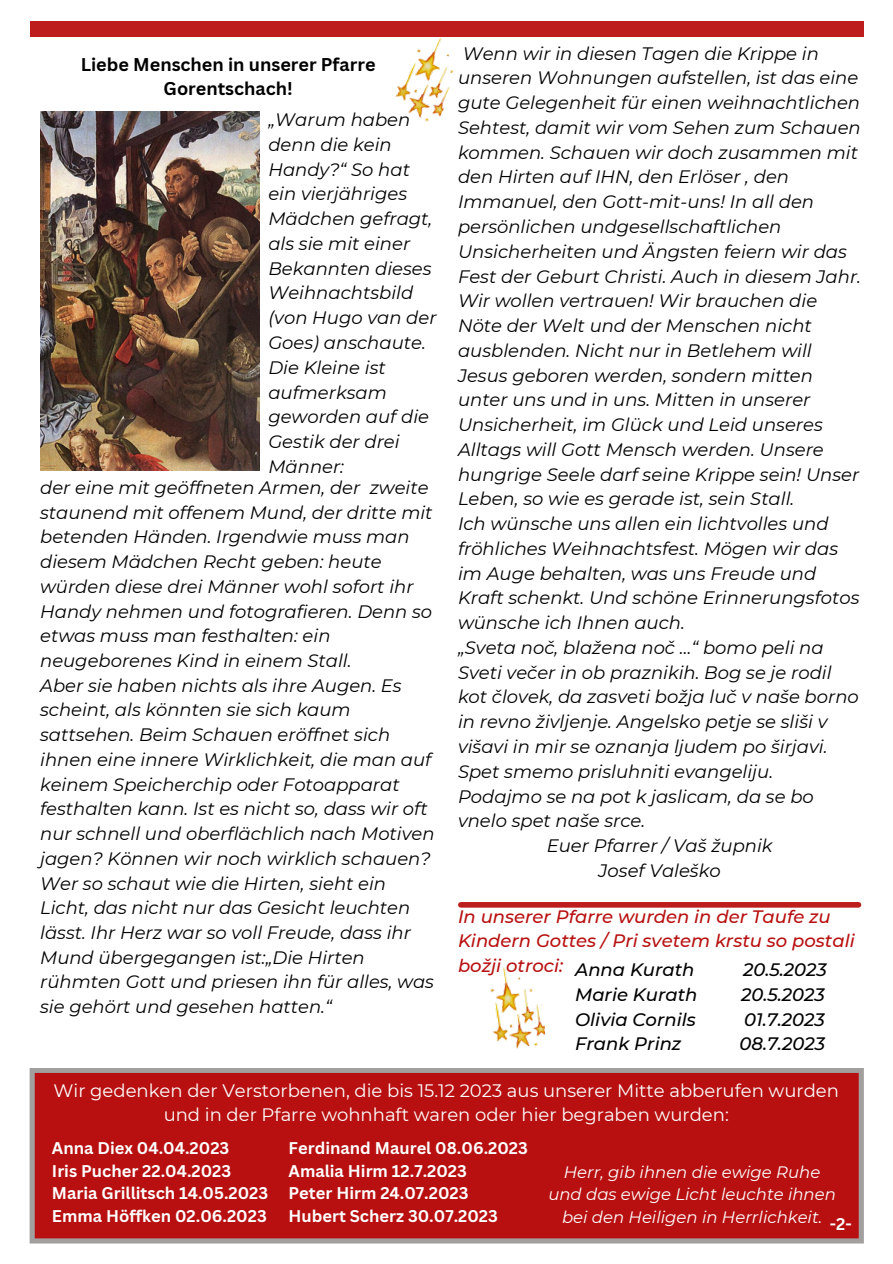
<style>
.page{position:relative;width:893px;height:1264px;background:#fff}
.page>*{position:absolute;margin:0;border:0;box-sizing:border-box;transform-origin:0 0}
.t1{font:italic 18px/24.8px "Montserrat";color:#000}
.t2{font:18px/24.5px "Montserrat";color:#fff;text-align:center}
.t3{font:italic 500 18px/24.8px "Montserrat";color:#b81010}
.t4{font:italic 500 18px "Montserrat";color:#000}
.t5{font:700 18px/24.8px "Canva Sans";color:#000;text-align:center}
.t6{font:700 16.5px "Canva Sans";color:#fff}
.t7{font:italic 16.5px "Montserrat";color:#fff}
</style>
<div class="page">
<img style="left:384px;top:36px;width:85px;height:86px">
<div style="left:30px;top:22px;width:833px;height:14px;background:#bd1d1d"></div>
<img style="left:40px;top:111px;width:220px;height:359px">
<div style="left:30px;top:1068px;width:833px;height:175px;background:#b81010"></div>
<div style="left:461px;top:902px;width:397px;height:5px;background:#bd1d1d"></div>
<img style="left:490px;top:967px;width:56px;height:82px">
<p class="t5" style="left:81px;top:51px;width:296px">Liebe Menschen in unserer Pfarre<br>Gorentschach!</p>
<p class="t1" style="left:268px;top:107px;width:170px">„Warum haben denn die kein<br>Handy?“ So hat ein vierjähriges<br>Mädchen gefragt, als sie mit einer<br>Bekannten dieses<br>Weihnachtsbild (von Hugo van der<br>Goes) anschaute.<br>Die Kleine ist aufmerksam geworden auf die<br>Gestik der drei<br>Männer:</p>
<p class="t1" style="left:40px;top:475px;width:394px">der eine mit geöffneten Armen, der zweite staunend mit offenem Mund, der dritte mit betenden Händen. Irgendwie muss man diesem Mädchen Recht geben: heute würden diese drei Männer wohl sofort ihr Handy nehmen und fotografieren. Denn so etwas muss man festhalten: ein neugeborenes Kind in einem Stall.</p>
<p class="t1" style="left:40px;top:673px;width:396px">Aber sie haben nichts als ihre Augen. Es scheint, als könnten sie sich kaum sattsehen. Beim Schauen eröffnet sich ihnen eine innere Wirklichkeit, die man auf keinem Speicherchip oder Fotoapparat festhalten kann. Ist es nicht so, dass wir oft nur schnell und oberflächlich nach Motiven jagen? Können wir noch wirklich schauen?</p>
<p class="t1" style="left:40px;top:870px;width:395px">Wer so schaut wie die Hirten, sieht ein Licht, das nicht nur das Gesicht leuchten lässt. Ihr Herz war so voll Freude, dass ihr Mund übergegangen ist:„Die Hirten rühmten Gott und priesen ihn für alles, was sie gehört und gesehen hatten.“</p>
<p class="t1" style="left:458px;top:41px;width:404px">Wenn wir in diesen Tagen die Krippe in unseren Wohnungen aufstellen, ist das eine gute Gelegenheit für einen weihnachtlichen Sehtest, damit wir vom Sehen zum Schauen kommen. Schauen wir doch zusammen mit den Hirten auf IHN, den Erlöser , den Immanuel, den Gott-mit-uns! In all den persönlichen undgesellschaftlichen Unsicherheiten und Ängsten feiern wir das Fest der Geburt Christi. Auch in diesem Jahr.</p>
<p class="t1" style="left:458px;top:288px;width:403px">Wir wollen vertrauen! Wir brauchen die Nöte der Welt und der Menschen nicht ausblenden. Nicht nur in Betlehem will Jesus geboren werden, sondern mitten unter uns und in uns. Mitten in unserer Unsicherheit, im Glück und Leid unseres Alltags will Gott Mensch werden. Unsere hungrige Seele darf seine Krippe sein! Unser Leben, so wie es gerade ist, sein Stall.</p>
<p class="t1" style="left:458px;top:511px;width:403px">Ich wünsche uns allen ein lichtvolles und fröhliches Weihnachtsfest. Mögen wir das im Auge behalten, was uns Freude und Kraft schenkt. Und schöne Erinnerungsfotos wünsche ich Ihnen auch.</p>
<p class="t1" style="left:458px;top:635px;width:402px">„Sveta noč, blažena noč …“ bomo peli na Sveti večer in ob praznikih. Bog se je rodil kot človek, da zasveti božja luč v naše borno in revno življenje. Angelsko petje se sliši v višavi in mir se oznanja ljudem po širjavi.<br>Spet smemo prisluhniti evangeliju.<br>Podajmo se na pot k jaslicam, da se bo vnelo spet naše srce.</p>
<p class="t1" style="left:546px;top:833px;width:227px">Euer Pfarrer / Vaš župnik</p>
<p class="t1" style="left:598px;top:858px;width:123px">Josef Valeško</p>
<p class="t3" style="left:458px;top:903px;width:398px">In unserer Pfarre wurden in der Taufe zu<br>Kindern Gottes / Pri svetem krstu so postali božji otroci:</p>
<p class="t4" style="left:575px;top:958px;width:121px">Anna Kurath</p>
<p class="t4" style="left:743px;top:958px;width:85px">20.5.2023</p>
<p class="t4" style="left:575px;top:983px;width:124px">Marie Kurath</p>
<p class="t4" style="left:741px;top:983px;width:85px">20.5.2023</p>
<p class="t4" style="left:575px;top:1008px;width:122px">Olivia Cornils</p>
<p class="t4" style="left:744px;top:1008px;width:82px">01.7.2023</p>
<p class="t4" style="left:575px;top:1032px;width:108px">Frank Prinz</p>
<p class="t4" style="left:739px;top:1032px;width:87px">08.7.2023</p>
<p class="t2" style="left:53px;top:1078px;width:786px">Wir gedenken der Verstorbenen, die bis 15.12 2023 aus unserer Mitte abberufen wurden und in der Pfarre wohnhaft waren oder hier begraben wurden:</p>
<p class="t6" style="left:52px;top:1136px;width:179px">Anna Diex 04.04.2023</p>
<p class="t6" style="left:52px;top:1158px;width:181px">Iris Pucher 22.04.2023</p>
<p class="t6" style="left:52px;top:1181px;width:218px">Maria Grillitsch 14.05.2023</p>
<p class="t6" style="left:52px;top:1203px;width:216px">Emma Höffken 02.06.2023</p>
<p class="t6" style="left:288px;top:1136px;width:241px">Ferdinand Maurel 08.06.2023</p>
<p class="t6" style="left:288px;top:1158px;width:180px">Amalia Hirm 12.7.2023</p>
<p class="t6" style="left:288px;top:1181px;width:181px">Peter Hirm 24.07.2023</p>
<p class="t6" style="left:288px;top:1203px;width:211px">Hubert Scherz 30.07.2023</p>
<p class="t7" style="left:564px;top:1161px;width:258px">Herr, gib ihnen die ewige Ruhe</p>
<p class="t7" style="left:548px;top:1184px;width:289px">und das ewige Licht leuchte ihnen</p>
<p class="t7" style="left:562px;top:1206px;width:262px">bei den Heiligen in Herrlichkeit.</p>
<p class="t6" style="left:829px;top:1212px;width:23px">-2-</p>
</div>
